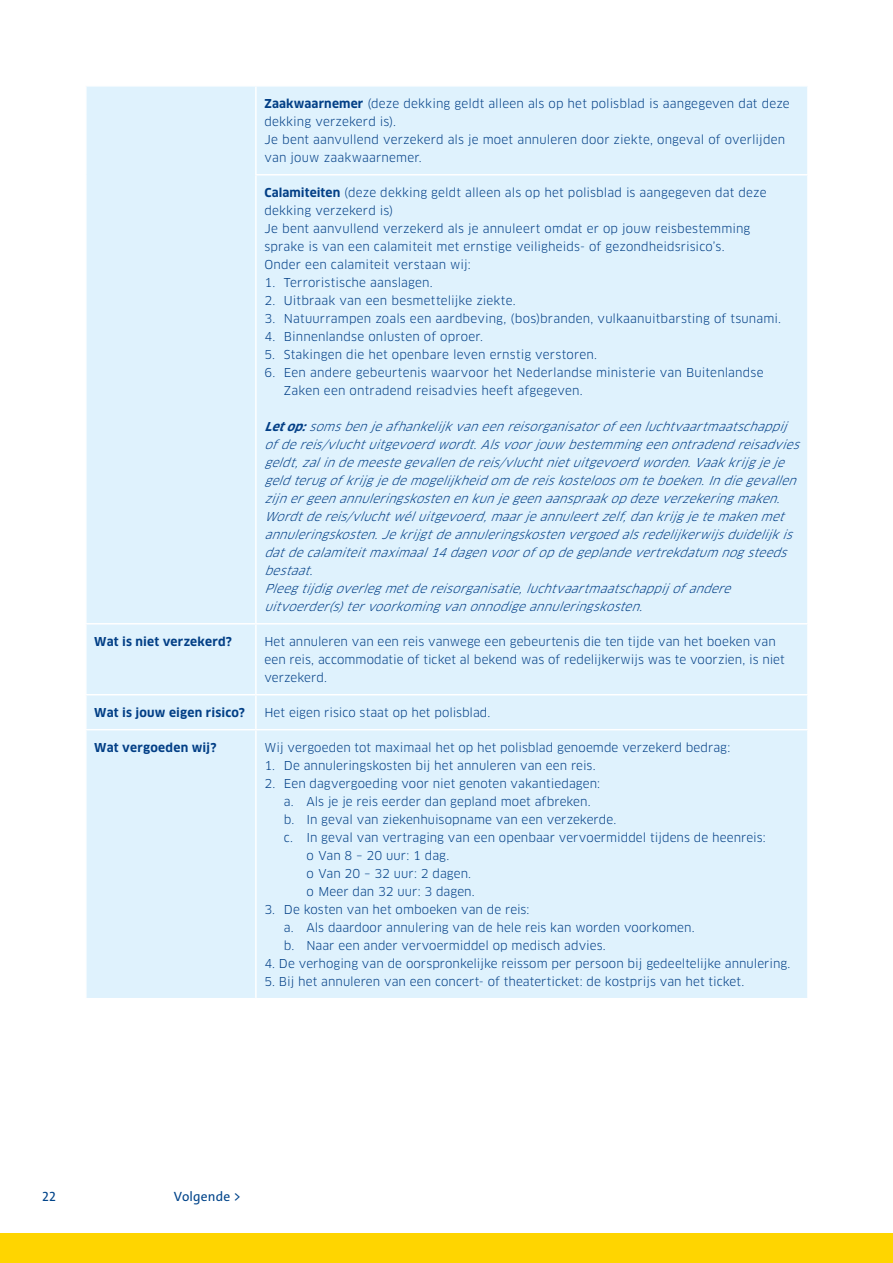
<style>
.page{position:relative;width:893px;height:1263px;background:#fff}
.page>*{position:absolute;margin:0;border:0;box-sizing:border-box;transform-origin:0 0}
.t1{font:13.5px "The Sans C4 s";letter-spacing:.01em;color:#00448a}
.t2{font:12px/18px "Clan Pro";letter-spacing:.005em;color:#023f86}
.t3{font:italic 12px/18px "Clan Pro";color:#023f86}
.t4{font:700 12px "Clan Pro";letter-spacing:.015em;color:#023f86}
.s1{font-weight:700}
</style>
<div class="page">
<div style="left:0;top:1233px;width:893px;height:30px;background:#ffd500"></div>
<div style="left:87px;top:87px;width:720px;height:911px;background:#dff2fd"></div>
<hr style="left:255px;top:87px;width:2px;height:87px;background:#fff">
<hr style="left:255px;top:174px;width:554px;height:1px;background:#fff">
<hr style="left:255px;top:175px;width:2px;height:448px;background:#fff">
<hr style="left:85px;top:623px;width:171px;height:1px;background:#fff">
<hr style="left:256px;top:623px;width:553px;height:1px;background:#fff">
<hr style="left:255px;top:624px;width:2px;height:70px;background:#fff">
<hr style="left:85px;top:694px;width:171px;height:1px;background:#fff">
<hr style="left:256px;top:694px;width:553px;height:1px;background:#fff">
<hr style="left:255px;top:695px;width:2px;height:34px;background:#fff">
<hr style="left:85px;top:729px;width:171px;height:1px;background:#fff">
<hr style="left:256px;top:729px;width:553px;height:1px;background:#fff">
<hr style="left:255px;top:730px;width:2px;height:268px;background:#fff">
<p class="t2" style="left:264px;top:95px;width:527px"><span class="s1">Zaakwaarnemer</span> (deze dekking geldt alleen als op het polisblad is aangegeven dat deze dekking verzekerd is).<br>Je bent aanvullend verzekerd als je moet annuleren door ziekte, ongeval of overlijden van jouw zaakwaarnemer.</p>
<p class="t2" style="left:264px;top:184px;width:504px"><span class="s1">Calamiteiten</span> (deze dekking geldt alleen als op het polisblad is aangegeven dat deze dekking verzekerd is)<br>Je bent aanvullend verzekerd als je annuleert omdat er op jouw reisbestemming sprake is van een calamiteit met ernstige veiligheids- of gezondheidsrisico’s.<br>Onder een calamiteit verstaan wij:</p>
<p class="t2" style="left:264px;top:274px;width:170px">1. Terroristische aanslagen.</p>
<p class="t2" style="left:264px;top:292px;width:253px">2. Uitbraak van een besmettelijke ziekte.</p>
<p class="t2" style="left:264px;top:310px;width:518px">3. Natuurrampen zoals een aardbeving, (bos)branden, vulkaanuitbarsting of tsunami.</p>
<p class="t2" style="left:264px;top:328px;width:220px">4. Binnenlandse onlusten of oproer.</p>
<p class="t2" style="left:264px;top:346px;width:334px">5. Stakingen die het openbare leven ernstig verstoren.</p>
<p class="t2" style="left:284px;top:364px;width:481px;text-indent:-20px">6. Een andere gebeurtenis waarvoor het Nederlandse ministerie van Buitenlandse<br>Zaken een ontradend reisadvies heeft afgegeven.</p>
<p class="t3" style="left:264px;top:418px;width:541px"><span class="s1">Letop:</span>somsbenjeafhankelijkvaneenreisorganisatorofeenluchtvaartmaatschappij ofdereis/vluchtuitgevoerdwordt.Alsvoorjouw bestemmingeenontradendreisadvies geldt,zalindemeestegevallendereis/vluchtnietuitgevoerdworden.Vaakkrijgjeje geldterugofkrijgjedemogelijkheidom dereiskosteloosom teboeken.Indiegevallen zijnergeenannuleringskostenenkunjegeenaanspraakopdezeverzekeringmaken.<br>Wordtdereis/vluchtwéluitgevoerd,maarjeannuleertzelf,dankrijgjetemakenmet annuleringskosten.Jekrijgtdeannuleringskostenvergoedalsredelijkerwijsduidelijkis datdecalamiteitmaximaal14dagenvoorofopdegeplandevertrekdatum nogsteeds bestaat.<br>Pleegtijdigoverlegmetdereisorganisatie,luchtvaartmaatschappijofandere uitvoerder(s)tervoorkomingvanonnodigeannuleringskosten.</p>
<p class="t4" style="left:94px;top:634px;width:139px">Wat is niet verzekerd?</p>
<p class="t2" style="left:264px;top:632px;width:522px">Het annuleren van een reis vanwege een gebeurtenis die ten tijde van het boeken van een reis, accommodatie of ticket al bekend was of redelijkerwijs was te voorzien, is niet verzekerd.</p>
<p class="t4" style="left:94px;top:705px;width:152px">Wat is jouw eigen risico?</p>
<p class="t2" style="left:264px;top:703px;width:228px">Het eigen risico staat op het polisblad.</p>
<p class="t4" style="left:94px;top:740px;width:124px">Wat vergoeden wij?</p>
<p class="t2" style="left:264px;top:738px;width:467px">Wij vergoeden tot maximaal het op het polisblad genoemde verzekerd bedrag:</p>
<p class="t2" style="left:264px;top:756px;width:333px">1. De annuleringskosten bij het annuleren van een reis.</p>
<p class="t2" style="left:264px;top:774px;width:337px">2. Een dagvergoeding voor niet genoten vakantiedagen:</p>
<p class="t2" style="left:284px;top:792px;width:308px">a. Als je je reis eerder dan gepland moet afbreken.</p>
<p class="t2" style="left:284px;top:810px;width:334px">b. In geval van ziekenhuisopname van een verzekerde.</p>
<p class="t2" style="left:284px;top:828px;width:483px">c. In geval van vertraging van een openbaar vervoermiddel tijdens de heenreis:</p>
<p class="t2" style="left:306px;top:846px;width:144px">o Van 8 – 20 uur: 1 dag.</p>
<p class="t2" style="left:306px;top:864px;width:166px">o Van 20 – 32 uur: 2 dagen.</p>
<p class="t2" style="left:306px;top:882px;width:170px">o Meer dan 32 uur: 3 dagen.</p>
<p class="t2" style="left:284px;top:900px;width:412px;text-indent:-20px">3. De kosten van het omboeken van de reis:<br>a. Als daardoor annulering van de hele reis kan worden voorkomen. b. Naar een ander vervoermiddel op medisch advies.</p>
<p class="t2" style="left:264px;top:954px;width:528px">4. De verhoging van de oorspronkelijke reissom per persoon bij gedeeltelijke annulering.</p>
<p class="t2" style="left:264px;top:972px;width:481px">5. Bij het annuleren van een concert- of theaterticket: de kostprijs van het ticket.</p>
<p class="t1" style="left:42px;top:1187px;width:15px">22</p>
<p class="t1" style="left:174px;top:1187px;width:69px">Volgende &gt;</p>
</div>
